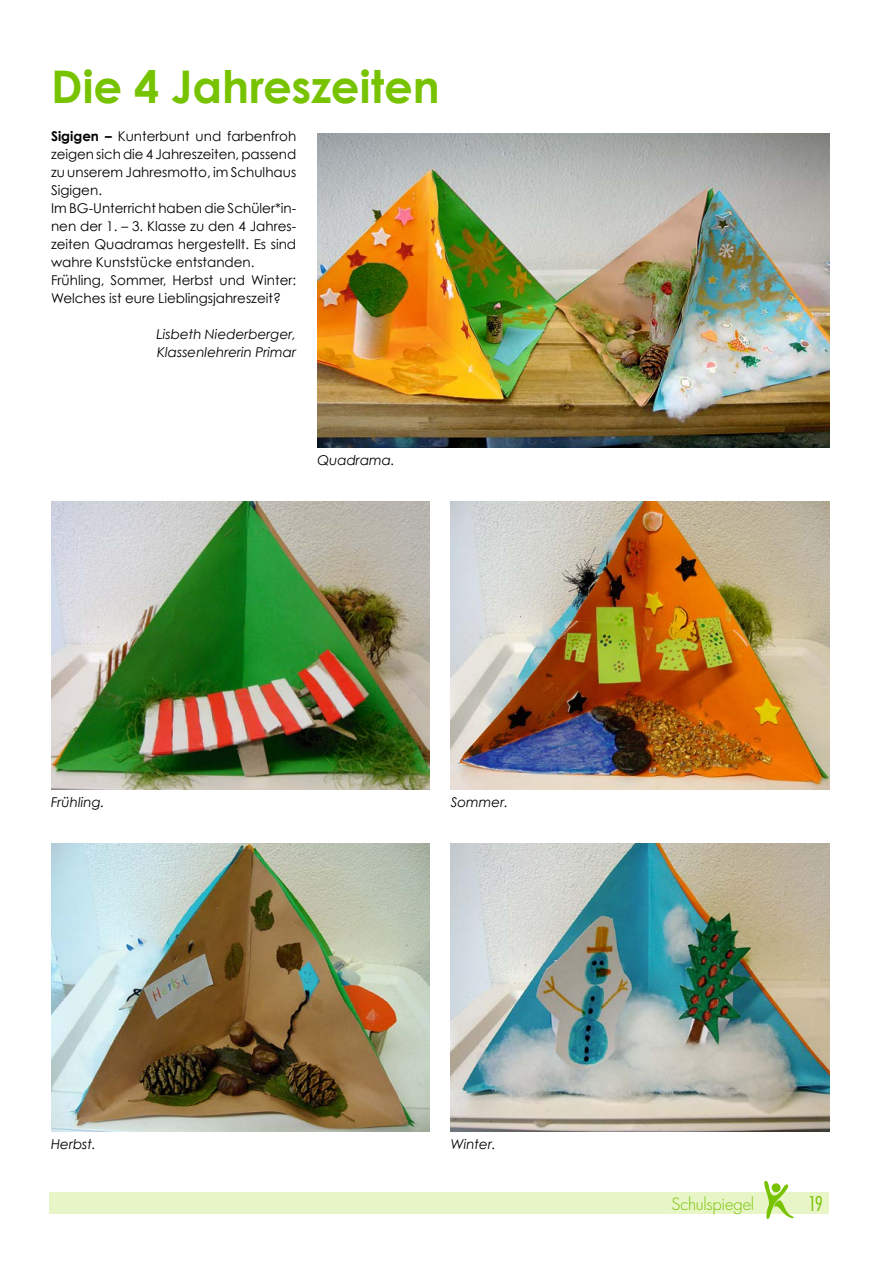
<style>
.page{position:relative;width:893px;height:1263px;background:#fff}
.page>*{position:absolute;margin:0;border:0;box-sizing:border-box;transform-origin:0 0}
.Haupttitel{font:700 45px "Century Gothic";letter-spacing:-.005em;color:#78c300}
.t1{font:300 condensed 19.8px "Futura Std";color:#78c300}
.t2{font:300 16.5px "Futura Std";letter-spacing:-.015em;color:#78c300}
.Lauftext{font:13.5px/18px "Century Gothic";color:#000;text-align:justify}
.Autor{font:italic 13.5px "Century Gothic";color:#000}
.bildlegende{font:italic 13.5px "Century Gothic";color:#000}
.s1{font-weight:700}
</style>
<div class="page">
<div style="left:50px;top:1193px;width:779px;height:21px;background:#e7f5c7"></div>
<svg style="left:760px;top:1181px;width:37px;height:39px"></svg>
<img style="left:317px;top:134px;width:512px;height:313px">
<img style="left:451px;top:843px;width:378px;height:288px">
<img style="left:451px;top:501px;width:378px;height:288px">
<img style="left:51px;top:843px;width:378px;height:288px">
<img style="left:51px;top:501px;width:378px;height:288px">
<p class="Haupttitel" style="left:51px;top:58px;width:390px">Die 4 Jahreszeiten</p>
<p class="Lauftext" style="left:51px;top:127px;width:247px"><span class="s1">Sigigen –</span> Kunterbunt und farbenfroh zeigen sich die 4 Jahreszeiten, passend zu unserem Jahresmotto, im Schulhaus Sigigen.</p>
<p class="Lauftext" style="left:51px;top:199px;width:247px">Im BG-Unterricht haben die Schüler*in&shy;nen der 1. – 3. Klasse zu den 4 Jahres&shy;zeiten Quadramas hergestellt. Es sind wahre Kunststücke entstanden.</p>
<p class="Lauftext" style="left:51px;top:271px;width:247px">Frühling, Sommer, Herbst und Winter:<br>Welches ist eure Lieblingsjahreszeit?</p>
<p class="Autor" style="left:157px;top:326px;width:141px">Lisbeth Niederberger,</p>
<p class="Autor" style="left:157px;top:344px;width:140px">Klassenlehrerin Primar</p>
<p class="bildlegende" style="left:317px;top:452px;width:79px">Quadrama.</p>
<p class="bildlegende" style="left:51px;top:794px;width:55px">Frühling.</p>
<p class="bildlegende" style="left:451px;top:794px;width:59px">Sommer.</p>
<p class="bildlegende" style="left:51px;top:1136px;width:46px">Herbst.</p>
<p class="bildlegende" style="left:451px;top:1136px;width:47px">Winter.</p>
<p class="t2" style="left:671px;top:1194px;width:84px">Schulspiegel</p>
<h2 class="t1" style="left:808px;top:1191px;width:17px">19</h2>
</div>
